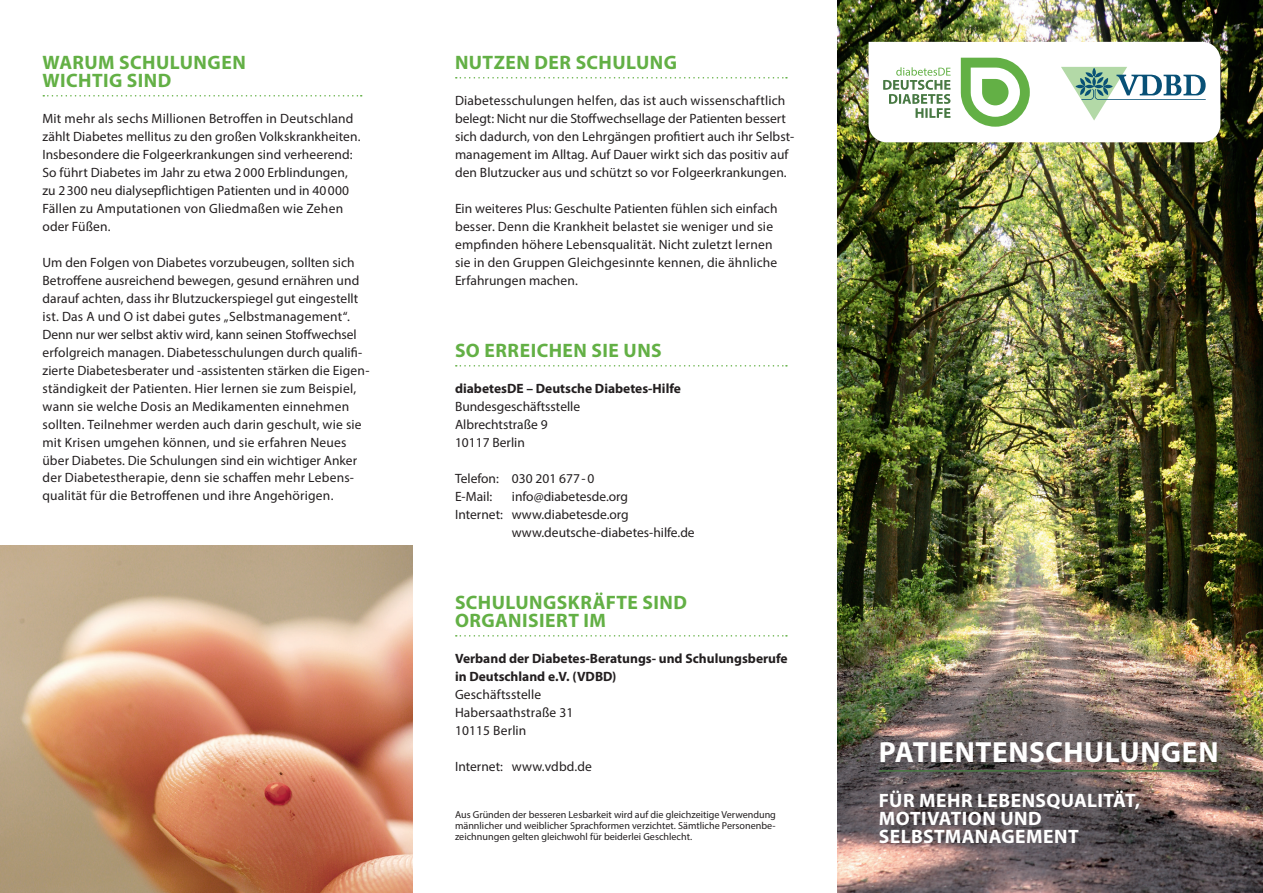
<style>
.page{position:relative;width:1263px;height:893px;background:#fff}
.page>*{position:absolute;margin:0;border:0;box-sizing:border-box;transform-origin:0 0}
.t1{font:700 29.25px "Myriad Pro";letter-spacing:.02em;color:#fff}
.t2{font:700 19.5px/18px "Myriad Pro";letter-spacing:.025em;color:#63b045}
.t3{font:700 19.5px/18px "Myriad Pro";letter-spacing:.02em;color:#fff}
.t4{font:13.5px/18px "Myriad Pro";letter-spacing:.005em;color:#231f20}
.t5{font:700 13.5px/18px "Myriad Pro";color:#231f20}
.t6{font:10.2px/11.2px "Myriad Pro";color:#231f20;text-align:justify}
</style>
<div class="page">
<img style="left:838px;top:0;width:425px;height:893px">
<svg style="left:43px;top:95px;width:319px;height:2px"></svg>
<svg style="left:456px;top:77px;width:331px;height:2px"></svg>
<svg style="left:456px;top:365px;width:331px;height:2px"></svg>
<svg style="left:456px;top:635px;width:331px;height:2px"></svg>
<hr style="left:879px;top:770px;width:339px;height:2px;background:#477842">
<img style="left:0;top:546px;width:412px;height:347px">
<svg style="left:868px;top:42px;width:352px;height:100px"></svg>
<h2 class="t2" style="left:43px;top:52px;width:205px">WARUM SCHULUNGEN<br>WICHTIG SIND</h2>
<p class="t4" style="left:43px;top:109px;width:319px">Mit mehr als sechs Millionen Betroffen in Deutschland zählt Diabetes mellitus zu den großen Volkskrankheiten.<br>Insbesondere die Folgeerkrankungen sind verheerend:<br>So führt Diabetes im Jahr zu etwa 2000 Erblindungen, zu 2300 neu dialysepflichtigen Patienten und in 40000<br>Fällen zu Amputationen von Gliedmaßen wie Zehen oder Füßen.</p>
<p class="t4" style="left:43px;top:253px;width:328px">Um den Folgen von Diabetes vorzubeugen, sollten sich Betroffene ausreichend bewegen, gesund ernähren und darauf achten, dass ihr Blutzuckerspiegel gut eingestellt ist. Das A und O ist dabei gutes „Selbstmanagement“.<br>Denn nur wer selbst aktiv wird, kann seinen Stoffwechsel erfolgreich managen. Diabetesschulungen durch qualifi&shy;zierte Diabetesberater und -assistenten stärken die Eigen&shy;ständigkeit der Patienten. Hier lernen sie zum Beispiel, wann sie welche Dosis an Medikamenten einnehmen sollten. Teilnehmer werden auch darin geschult, wie sie mit Krisen umgehen können, und sie erfahren Neues über Diabetes. Die Schulungen sind ein wichtiger Anker der Diabetestherapie, denn sie schaffen mehr Lebens&shy;qualität für die Betroffenen und ihre Angehörigen.</p>
<h2 class="t2" style="left:455px;top:52px;width:224px">NUTZEN DER SCHULUNG</h2>
<p class="t4" style="left:455px;top:91px;width:341px">Diabetesschulungen helfen, das ist auch wissenschaftlich belegt: Nicht nur die Stoffwechsellage der Patienten bessert sich dadurch, von den Lehrgängen profitiert auch ihr Selbst&shy;management im Alltag. Auf Dauer wirkt sich das positiv auf den Blutzucker aus und schützt so vor Folgeerkrankungen.</p>
<p class="t4" style="left:455px;top:199px;width:324px">Ein weiteres Plus: Geschulte Patienten fühlen sich einfach besser. Denn die Krankheit belastet sie weniger und sie empfinden höhere Lebensqualität. Nicht zuletzt lernen sie in den Gruppen Gleichgesinnte kennen, die ähnliche Erfahrungen machen.</p>
<h2 class="t2" style="left:455px;top:340px;width:208px">SO ERREICHEN SIE UNS</h2>
<p class="t5" style="left:455px;top:379px;width:227px">diabetesDE – Deutsche Diabetes-Hilfe</p>
<p class="t4" style="left:455px;top:397px;width:127px">Bundesgeschäftsstelle<br>Albrechtstraße 9<br>10117 Berlin</p>
<p class="t4" style="left:455px;top:469px;width:141px">Telefon: 030 201 677-0<br>E-Mail:</p>
<p class="t4" style="left:512px;top:487px;width:118px">info@diabetesde.org</p>
<p class="t4" style="left:455px;top:505px;width:175px">Internet: www.diabetesde.org</p>
<p class="t4" style="left:512px;top:523px;width:184px">www.deutsche-diabetes-hilfe.de</p>
<h2 class="t2" style="left:455px;top:592px;width:234px">SCHULUNGSKRÄFTE SIND<br>ORGANISIERT IM</h2>
<p class="t5" style="left:455px;top:649px;width:334px">Verband der Diabetes-Beratungs- und Schulungsberufe in Deutschland e.V. (VDBD)</p>
<p class="t4" style="left:455px;top:685px;width:120px">Geschäftsstelle<br>Habersaathstraße 31<br>10115 Berlin</p>
<p class="t4" style="left:455px;top:757px;width:138px">Internet: www.vdbd.de</p>
<p class="t6" style="left:455px;top:809px;width:322px">Aus Gründen der besseren Lesbarkeit wird auf die gleichzeitige Verwendung männlicher und weiblicher Sprachformen verzichtet. Sämtliche Personenbe&shy;zeichnungen gelten gleichwohl für beiderlei Geschlecht.</p>
<h1 class="t1" style="left:879px;top:733px;width:341px">PATIENTENSCHULUNGEN</h1>
<h2 class="t3" style="left:879px;top:790px;width:263px">FÜR MEHR LEBENSQUALITÄT,<br>MOTIVATION UND<br>SELBSTMANAGEMENT</h2>
</div>
